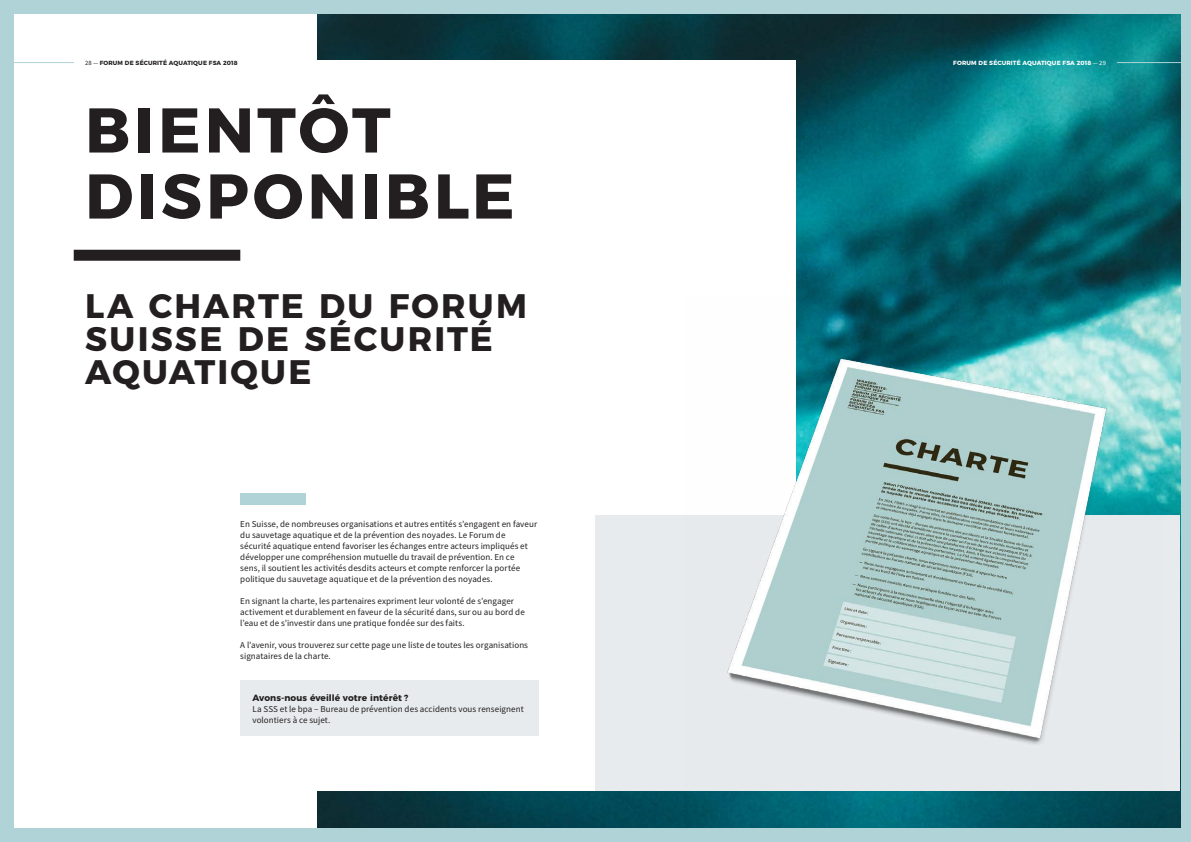
<style>
.page{position:relative;width:1191px;height:842px;background:#afd3d6}
.page>*{position:absolute;margin:0;border:0;box-sizing:border-box;transform-origin:0 0}
.t1{font:700 63px/66px "Montserrat";letter-spacing:.06em;color:#231f20}
.t2{font:700 34px/33px "Montserrat";letter-spacing:.065em;color:#231f20}
.t3{font:9px/11px "Source Sans Pro";letter-spacing:.005em;color:#231f20}
.t4{font:700 9px "Montserrat";letter-spacing:.01em;color:#231f20}
.t5{font:700 6px "Montserrat";letter-spacing:.02em;color:#231f20}
.t6{font:700 6px "Montserrat";letter-spacing:.02em;color:#fff}
.s1{font-family:"Source Sans Pro";font-weight:400;font-size:6.5px}
</style>
<div class="page">
<div style="left:14px;top:14px;width:1162px;height:814px;background:#fff"></div>
<img style="left:318px;top:14px;width:862px;height:814px">
<div style="left:85px;top:60px;width:710px;height:731px;background:#fff"></div>
<hr style="left:1117px;top:62px;width:74px;height:1px;background:#afd3d6">
<hr style="left:0;top:62px;width:74px;height:1px;background:#afd3d6">
<div style="left:74px;top:250px;width:166px;height:11px;background:#231f20"></div>
<div style="left:240px;top:493px;width:66px;height:11px;background:#afd3d6"></div>
<div style="left:240px;top:680px;width:299px;height:56px;background:#e7ebed"></div>
<div style="left:595px;top:516px;width:585px;height:275px;background:#e7ebed"></div>
<img style="left:684px;top:298px;width:479px;height:530px">
<p class="t5" style="left:85px;top:57px;width:154px"><span class="s1">28 —</span> FORUM DE SÉCURITÉ AQUATIQUE FSA 2018</p>
<p class="t6" style="left:953px;top:57px;width:154px">FORUM DE SÉCURITÉ AQUATIQUE FSA 2018 <span class="s1">— 29</span></p>
<h1 class="t1" style="left:85px;top:92px;width:431px">BIENTÔT<br>DISPONIBLE</h1>
<h2 class="t2" style="left:85px;top:286px;width:443px">LA CHARTE DU FORUM<br>SUISSE DE SÉCURITÉ<br>AQUATIQUE</h2>
<p class="t3" style="left:240px;top:518px;width:298px">En Suisse, de nombreuses organisations et autres entités s’engagent en faveur du sauvetage aquatique et de la prévention des noyades. Le Forum de sécurité aquatique entend favoriser les échanges entre acteurs impliqués et développer une compréhension mutuelle du travail de prévention. En ce<br>sens, il soutient les activités desdits acteurs et compte renforcer la portée politique du sauvetage aquatique et de la prévention des noyades.</p>
<p class="t3" style="left:240px;top:595px;width:286px">En signant la charte, les partenaires expriment leur volonté de s’engager activement et durablement en faveur de la sécurité dans, sur ou au bord de l’eau et de s’investir dans une pratique fondée sur des faits.</p>
<p class="t3" style="left:240px;top:639px;width:289px">A l’avenir, vous trouverez sur cette page une liste de toutes les organisations signataires de la charte.</p>
<p class="t4" style="left:252px;top:691px;width:157px">Avons-nous éveillé votre intérêt ?</p>
<p class="t3" style="left:252px;top:704px;width:273px">La SSS et le bpa – Bureau de prévention des accidents vous renseignent volontiers à ce sujet.</p>
</div>
